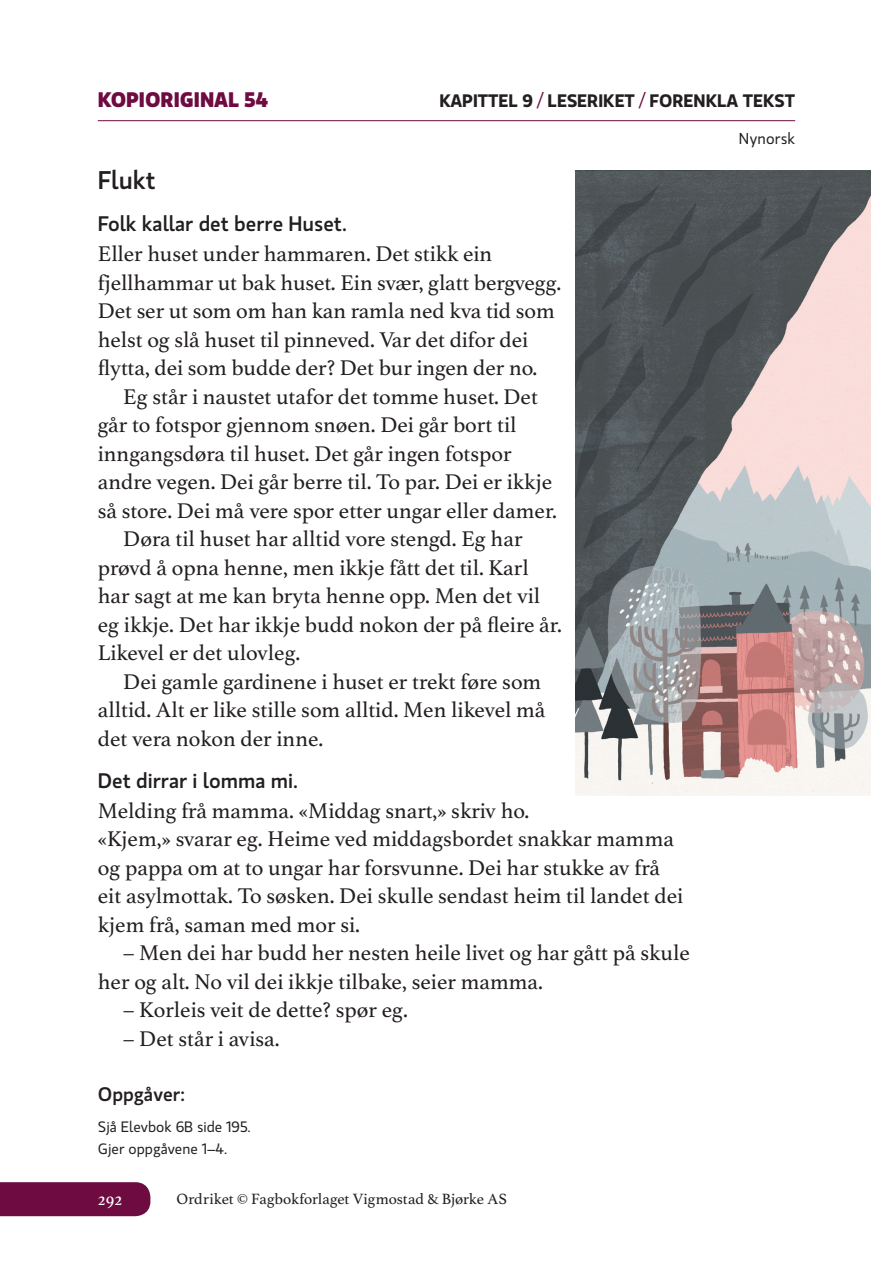
<style>
.page{position:relative;width:893px;height:1263px;background:#fff}
.page>*{position:absolute;margin:0;border:0;box-sizing:border-box;transform-origin:0 0}
.t1{font:500 25.5px "Gloriola Std";color:#231f20}
.t2{font:22.5px/28.5px "Athelas";color:#231f20}
.t3{font:500 21px "Gloriola Std";color:#231f20}
.t4{font:700 21px "Gloriola Std";color:#6e0b41}
.t5{font:500 19.5px "Gloriola Std";color:#231f20}
.t6{font:600 18px "Gloriola Std";color:#231f20}
.t7{font:18px "Athelas";color:#fff}
.t8{font:15.75px "Athelas";letter-spacing:-.005em;color:#231f20}
.t9{font:15.75px "Gloriola Std";letter-spacing:.01em;color:#231f20}
.t10{font:15px/22.5px "Gloriola Std";color:#231f20}
.s1{font-weight:400;color:#6e0b41}
</style>
<div class="page">
<div style="left:0;top:1182px;width:150px;height:34px;background:#6e0b41"></div>
<hr style="left:98px;top:120px;width:697px;height:1px;background:#6e0b41">
<img style="left:576px;top:170px;width:294px;height:626px">
<p class="t4" style="left:98px;top:84px;width:172px">KOPIORIGINAL 54</p>
<p class="t6" style="left:440px;top:88px;width:357px">KAPITTEL 9 <span class="s1">/</span> LESERIKET <span class="s1">/</span> FORENKLA TEKST</p>
<p class="t9" style="left:739px;top:128px;width:58px">Nynorsk</p>
<p class="t1" style="left:98px;top:163px;width:59px">Flukt</p>
<p class="t3" style="left:98px;top:209px;width:251px">Folk kallar det berre Huset.</p>
<p class="t2" style="left:98px;top:240px;width:465px">Eller huset under hammaren. Det stikk ein fjellhammar ut bak huset. Ein svær, glatt bergvegg.<br>Det ser ut som om han kan ramla ned kva tid som helst og slå huset til pinneved. Var det difor dei flytta, dei som budde der? Det bur ingen der no.</p>
<p class="t2" style="left:123px;top:382px;width:416px">Eg står i naustet utafor det tomme huset. Det</p>
<p class="t2" style="left:98px;top:411px;width:420px">går to fotspor gjennom snøen. Dei går bort til</p>
<p class="t2" style="left:98px;top:439px;width:415px">inngangsdøra til huset. Det går ingen fotspor</p>
<p class="t2" style="left:98px;top:468px;width:456px">andre vegen. Dei går berre til. To par. Dei er ikkje</p>
<p class="t2" style="left:98px;top:496px;width:461px">så store. Dei må vere spor etter ungar eller damer.</p>
<p class="t2" style="left:123px;top:525px;width:401px">Døra til huset har alltid vore stengd. Eg har</p>
<p class="t2" style="left:98px;top:553px;width:432px">prøvd å opna henne, men ikkje fått det til. Karl</p>
<p class="t2" style="left:98px;top:582px;width:444px">har sagt at me kan bryta henne opp. Men det vil</p>
<p class="t2" style="left:98px;top:610px;width:466px">eg ikkje. Det har ikkje budd nokon der på fleire år.</p>
<p class="t2" style="left:98px;top:639px;width:204px">Likevel er det ulovleg.</p>
<p class="t2" style="left:123px;top:667px;width:420px">Dei gamle gardinene i huset er trekt føre som</p>
<p class="t2" style="left:98px;top:696px;width:449px">alltid. Alt er like stille som alltid. Men likevel må</p>
<p class="t2" style="left:98px;top:724px;width:227px">det vera nokon der inne.</p>
<p class="t3" style="left:98px;top:765px;width:202px">Det dirrar i lomma mi.</p>
<p class="t2" style="left:98px;top:796px;width:587px">Melding frå mamma. «Middag snart,» skriv ho.<br>«Kjem,» svarar eg. Heime ved middagsbordet snakkar mamma og pappa om at to ungar har forsvunne. Dei har stukke av frå eit asylmottak. To søsken. Dei skulle sendast heim til landet dei kjem frå, saman med mor si.</p>
<p class="t2" style="left:98px;top:939px;width:593px;text-indent:26px">– Men dei har budd her nesten heile livet og har gått på skule her og alt. No vil dei ikkje tilbake, seier mamma.</p>
<p class="t2" style="left:123px;top:996px;width:286px">– Korleis veit de dette? spør eg.</p>
<p class="t2" style="left:123px;top:1024px;width:158px">– Det står i avisa.</p>
<p class="t5" style="left:98px;top:1080px;width:89px">Oppgåver:</p>
<p class="t10" style="left:98px;top:1115px;width:155px">Sjå Elevbok 6B side 195.<br>Gjer oppgåvene 1–4.</p>
<p class="t7" style="left:98px;top:1189px;width:26px">292</p>
<p class="t8" style="left:176px;top:1190px;width:332px">Ordriket © Fagbokforlaget Vigmostad &amp; Bjørke AS</p>
</div>
